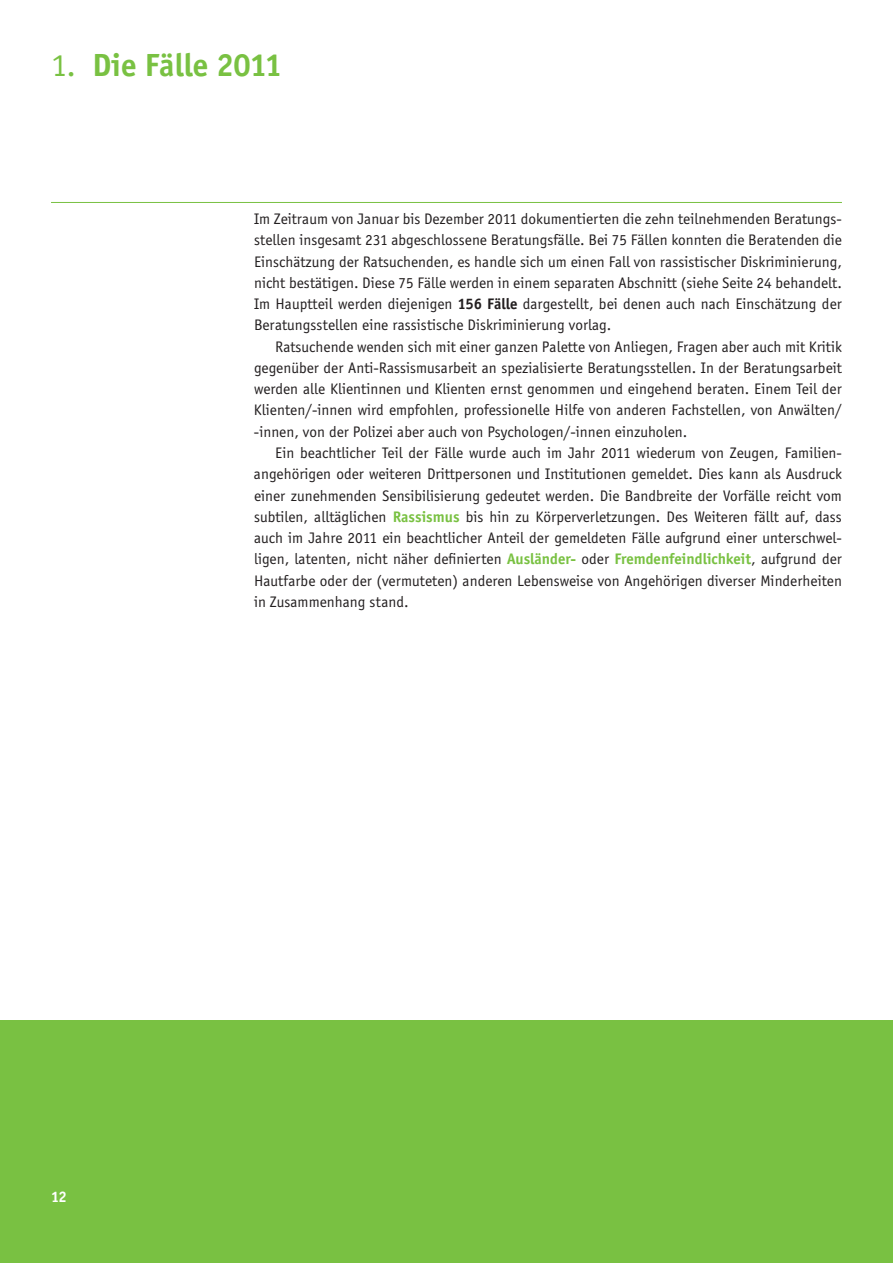
<style>
.page{position:relative;width:893px;height:1263px;background:#fff}
.page>*{position:absolute;margin:0;border:0;box-sizing:border-box;transform-origin:0 0}
.t1{font:700 33px "Officina Sans";color:#79c142}
.t2{font:15.75px/21.3px "Officina Sans";color:#231f20;text-align:justify}
.t3{font:700 15.75px "Officina Sans";color:#fff}
.s1{font-weight:400}
.s2{font-weight:700}
.s3{font-weight:700;color:#79c142}
</style>
<div class="page">
<div style="left:0;top:1020px;width:892px;height:243px;background:#79c142"></div>
<hr style="left:51px;top:202px;width:791px;height:1px;background:#79c142">
<h1 class="t1" style="left:51px;top:45px;width:233px"><span class="s1">1.</span> Die Fälle 2011</h1>
<p class="t2" style="left:254px;top:208px;width:589px">Im Zeitraum von Januar bis Dezember 2011 dokumentierten die zehn teilnehmenden Beratungs&shy;stellen insgesamt 231 abgeschlossene Beratungsfälle. Bei 75 Fällen konnten die Beratenden die Einschätzung der Ratsuchenden, es handle sich um einen Fall von rassistischer Diskriminierung, nicht bestätigen. Diese 75 Fälle werden in einem separaten Abschnitt (siehe Seite 24 behandelt.<br>Im Hauptteil werden diejenigen <span class="s2">156 Fälle</span> dargestellt, bei denen auch nach Einschätzung der Beratungsstellen eine rassistische Diskriminierung vorlag.</p>
<p class="t2" style="left:254px;top:336px;width:589px;text-indent:21px">Ratsuchende wenden sich mit einer ganzen Palette von Anliegen, Fragen aber auch mit Kritik gegenüber der Anti-Rassismusarbeit an spezialisierte Beratungsstellen. In der Beratungsarbeit werden alle Klientinnen und Klienten ernst genommen und eingehend beraten. Einem Teil der Klienten/-innen wird empfohlen, professionelle Hilfe von anderen Fachstellen, von Anwälten/ -innen, von der Polizei aber auch von Psychologen/-innen einzuholen.</p>
<p class="t2" style="left:254px;top:442px;width:589px;text-indent:21px">Ein beachtlicher Teil der Fälle wurde auch im Jahr 2011 wiederum von Zeugen, Familien&shy;angehörigen oder weiteren Drittpersonen und Institutionen gemeldet. Dies kann als Ausdruck einer zunehmenden Sensibilisierung gedeutet werden. Die Bandbreite der Vorfälle reicht vom subtilen, alltäglichen <span class="s3">Rassismus</span> bis hin zu Körperverletzungen. Des Weiteren fällt auf, dass auch im Jahre 2011 ein beachtlicher Anteil der gemeldeten Fälle aufgrund einer unterschwel&shy;ligen, latenten, nicht näher definierten <span class="s3">Ausländer-</span> oder <span class="s3">Fremdenfeindlichkeit</span>, aufgrund der Hautfarbe oder der (vermuteten) anderen Lebensweise von Angehörigen diverser Minderheiten in Zusammenhang stand.</p>
<p class="t3" style="left:51px;top:1187px;width:17px">12</p>
</div>
